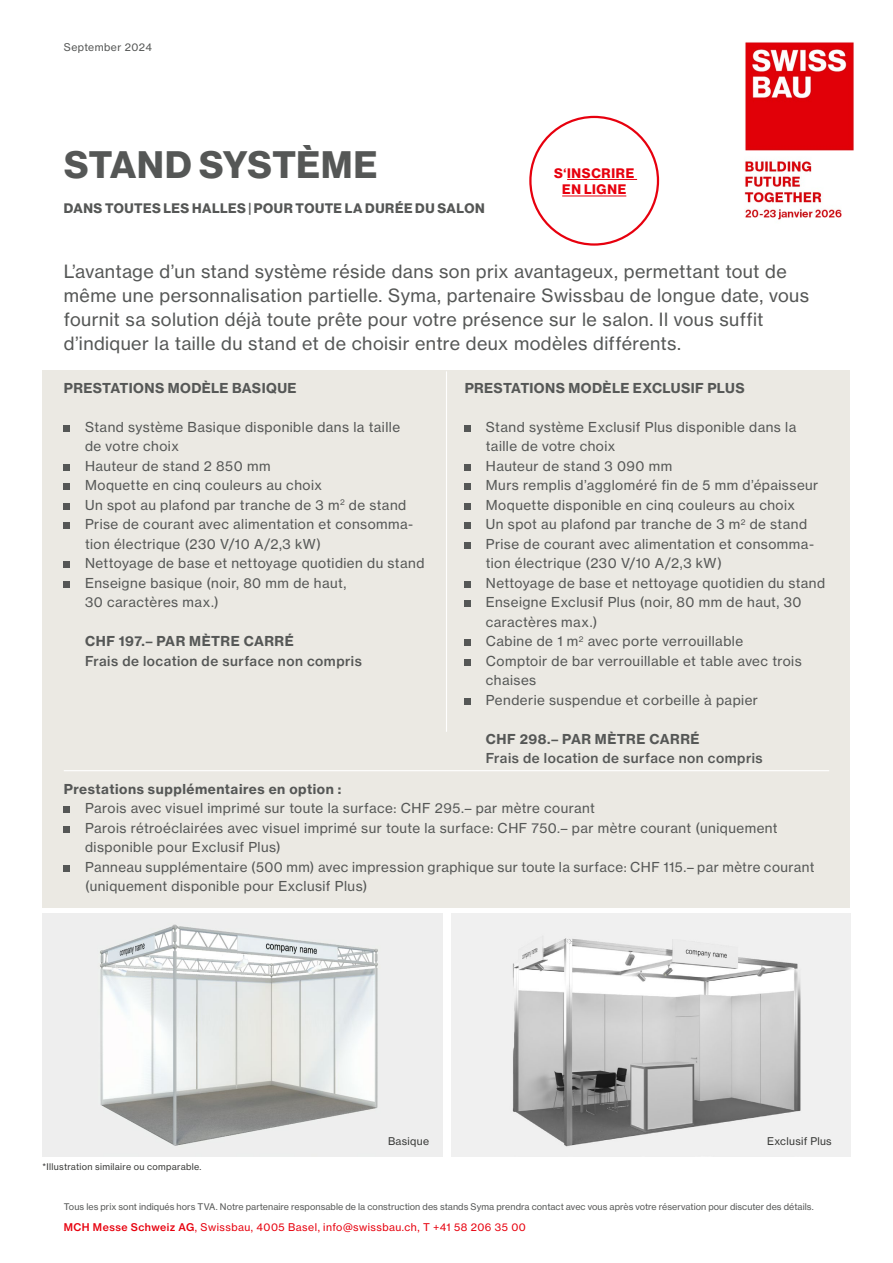
<style>
.page{position:relative;width:893px;height:1263px;background:#fff}
.page>*{position:absolute;margin:0;border:0;box-sizing:border-box;transform-origin:0 0}
.t1{font:37.5px "N Haas Grotesk DS Pro 75 Bd";letter-spacing:.015em;color:#555756}
.t2{font:18px/24px "N Haas Grotesk TX Pro 55 Rg";letter-spacing:.02em;color:#555756}
.t3{font:13.5px/19.5px "N Haas Grotesk TX Pro 55 Rg";letter-spacing:.035em;color:#555756}
.t4{font:13.5px "N Haas Grotesk TX Pro 75 Bd";letter-spacing:.03em;color:#555756}
.t5{font:13.5px "N Haas Grotesk TX Pro 65 Md";letter-spacing:.035em;color:#555756}
.t6{font:13.5px "N Haas Grotesk DS Pro 75 Bd";letter-spacing:.04em;color:#555756}
.t7{font:13.5px/16.5px "N Haas Grotesk DS Pro 75 Bd";letter-spacing:.055em;color:#e7000e;text-align:center}
.t8{font:10.5px "N Haas Grotesk TX Pro 55 Rg";letter-spacing:.045em;color:#e7000e}
.t9{font:10.5px "N Haas Grotesk TX Pro 55 Rg";letter-spacing:.03em;color:#383937}
.t10{font:10.5px "N Haas Grotesk TX Pro 55 Rg";letter-spacing:.045em;color:#555756}
.t11{font:9px "N Haas Grotesk TX Pro 55 Rg";letter-spacing:.005em;color:#555756}
.t12{font:9px "N Haas Grotesk TX Pro 55 Rg";letter-spacing:.03em;color:#383937}
.s1{font-family:"N Haas Grotesk TX Pro 65 Md"}
</style>
<div class="page">
<div style="left:43px;top:370px;width:807px;height:538px;background:#ebe9e3"></div>
<div style="left:64px;top:425px;width:6px;height:7px;background:#555756"></div>
<div style="left:64px;top:464px;width:6px;height:7px;background:#555756"></div>
<svg style="left:64px;top:484px;width:6px;height:6px"></svg>
<div style="left:64px;top:503px;width:6px;height:7px;background:#555756"></div>
<svg style="left:64px;top:523px;width:6px;height:6px"></svg>
<svg style="left:64px;top:562px;width:6px;height:6px"></svg>
<div style="left:64px;top:581px;width:6px;height:7px;background:#555756"></div>
<div style="left:465px;top:425px;width:6px;height:7px;background:#555756"></div>
<div style="left:465px;top:464px;width:6px;height:7px;background:#555756"></div>
<svg style="left:465px;top:484px;width:6px;height:6px"></svg>
<div style="left:465px;top:503px;width:6px;height:7px;background:#555756"></div>
<svg style="left:465px;top:523px;width:6px;height:6px"></svg>
<div style="left:465px;top:542px;width:6px;height:7px;background:#555756"></div>
<div style="left:465px;top:581px;width:6px;height:7px;background:#555756"></div>
<svg style="left:465px;top:601px;width:6px;height:6px"></svg>
<svg style="left:465px;top:640px;width:6px;height:6px"></svg>
<div style="left:465px;top:659px;width:6px;height:7px;background:#555756"></div>
<div style="left:465px;top:698px;width:6px;height:7px;background:#555756"></div>
<hr style="left:446px;top:371px;width:1px;height:361px;background:#fff">
<hr style="left:567px;top:179px;width:70px;height:1px;background:#e7000e">
<hr style="left:562px;top:196px;width:64px;height:1px;background:#e7000e">
<svg style="left:64px;top:807px;width:6px;height:6px"></svg>
<div style="left:64px;top:826px;width:6px;height:7px;background:#555756"></div>
<div style="left:64px;top:865px;width:6px;height:7px;background:#555756"></div>
<hr style="left:64px;top:770px;width:765px;height:1px;background:#fff">
<img style="left:43px;top:913px;width:399px;height:243px">
<img style="left:452px;top:913px;width:398px;height:243px">
<img style="left:744px;top:42px;width:110px;height:178px">
<p class="t10" style="left:64px;top:40px;width:90px">September 2024</p>
<h1 class="t1" style="left:64px;top:143px;width:315px">STAND SYSTÈME</h1>
<p class="t6" style="left:64px;top:200px;width:422px">DANS TOUTES LES HALLES | POUR TOUTE LA DURÉE DU SALON</p>
<p class="t7" style="left:554px;top:165px;width:82px">S‘INSCRIRE<br>EN LIGNE</p>
<p class="t2" style="left:64px;top:260px;width:747px">L’avantage d’un stand système réside dans son prix avantageux, permettant tout de même une personnalisation partielle. Syma, partenaire Swissbau de longue date, vous fournit sa solution déjà toute prête pour votre présence sur le salon. Il vous suffit d’indiquer la taille du stand et de choisir entre deux modèles différents.</p>
<p class="t4" style="left:64px;top:379px;width:234px">PRESTATIONS MODÈLE BASIQUE</p>
<p class="t3" style="left:85px;top:417px;width:341px">Stand système Basique disponible dans la taille<br>de votre choix<br>Hauteur de stand 2 850 mm<br>Moquette en cinq couleurs au choix<br>Un spot au plafond par tranche de 3 m<sup>2</sup> de stand Prise de courant avec alimentation et consomma&shy;tion électrique (230 V/10 A/2,3 kW)<br>Nettoyage de base et nettoyage quotidien du stand Enseigne basique (noir, 80 mm de haut,<br>30 caractères max.)</p>
<p class="t4" style="left:85px;top:633px;width:210px">CHF 197.<span class="s1">–</span> PAR MÈTRE CARRÉ</p>
<p class="t5" style="left:85px;top:652px;width:278px">Frais de location de surface non compris</p>
<p class="t4" style="left:465px;top:379px;width:282px">PRESTATIONS MODÈLE EXCLUSIF PLUS</p>
<p class="t3" style="left:486px;top:417px;width:341px">Stand système Exclusif Plus disponible dans la taille de votre choix<br>Hauteur de stand 3 090 mm<br>Murs remplis d’aggloméré fin de 5 mm d’épaisseur Moquette disponible en cinq couleurs au choix<br>Un spot au plafond par tranche de 3 m<sup>2</sup> de stand Prise de courant avec alimentation et consomma&shy;tion électrique (230 V/10 A/2,3 kW)<br>Nettoyage de base et nettoyage quotidien du stand Enseigne Exclusif Plus (noir, 80 mm de haut, 30 caractères max.)<br>Cabine de 1 m<sup>2</sup> avec porte verrouillable<br>Comptoir de bar verrouillable et table avec trois chaises<br>Penderie suspendue et corbeille à papier</p>
<p class="t4" style="left:486px;top:730px;width:215px">CHF 298.<span class="s1">–</span> PAR MÈTRE CARRÉ</p>
<p class="t5" style="left:486px;top:750px;width:278px">Frais de location de surface non compris</p>
<p class="t4" style="left:64px;top:780px;width:279px">Prestations supplémentaires en option :</p>
<p class="t3" style="left:85px;top:798px;width:731px">Parois avec visuel imprimé sur toute la surface: CHF 295.– par mètre courant<br>Parois rétroéclairées avec visuel imprimé sur toute la surface: CHF 750.– par mètre courant (uniquement disponible pour Exclusif Plus)<br>Panneau supplémentaire (500 mm) avec impression graphique sur toute la surface: CHF 115.– par mètre courant (uniquement disponible pour Exclusif Plus)</p>
<p class="t12" style="left:43px;top:1161px;width:161px">*Illustration similaire ou comparable.</p>
<p class="t9" style="left:388px;top:1135px;width:43px">Basique</p>
<p class="t9" style="left:767px;top:1134px;width:66px">Exclusif Plus</p>
<p class="t11" style="left:64px;top:1201px;width:751px">Tous les prix sont indiqués hors TVA. Notre partenaire responsable de la construction des stands Syma prendra contact avec vous après votre réservation pour discuter des détails.</p>
<p class="t8" style="left:64px;top:1220px;width:464px"><span class="s1">MCH Messe Schweiz AG</span>, Swissbau, 4005 Basel, info@swissbau.ch, T +41 58 206 35 00</p>
</div>
